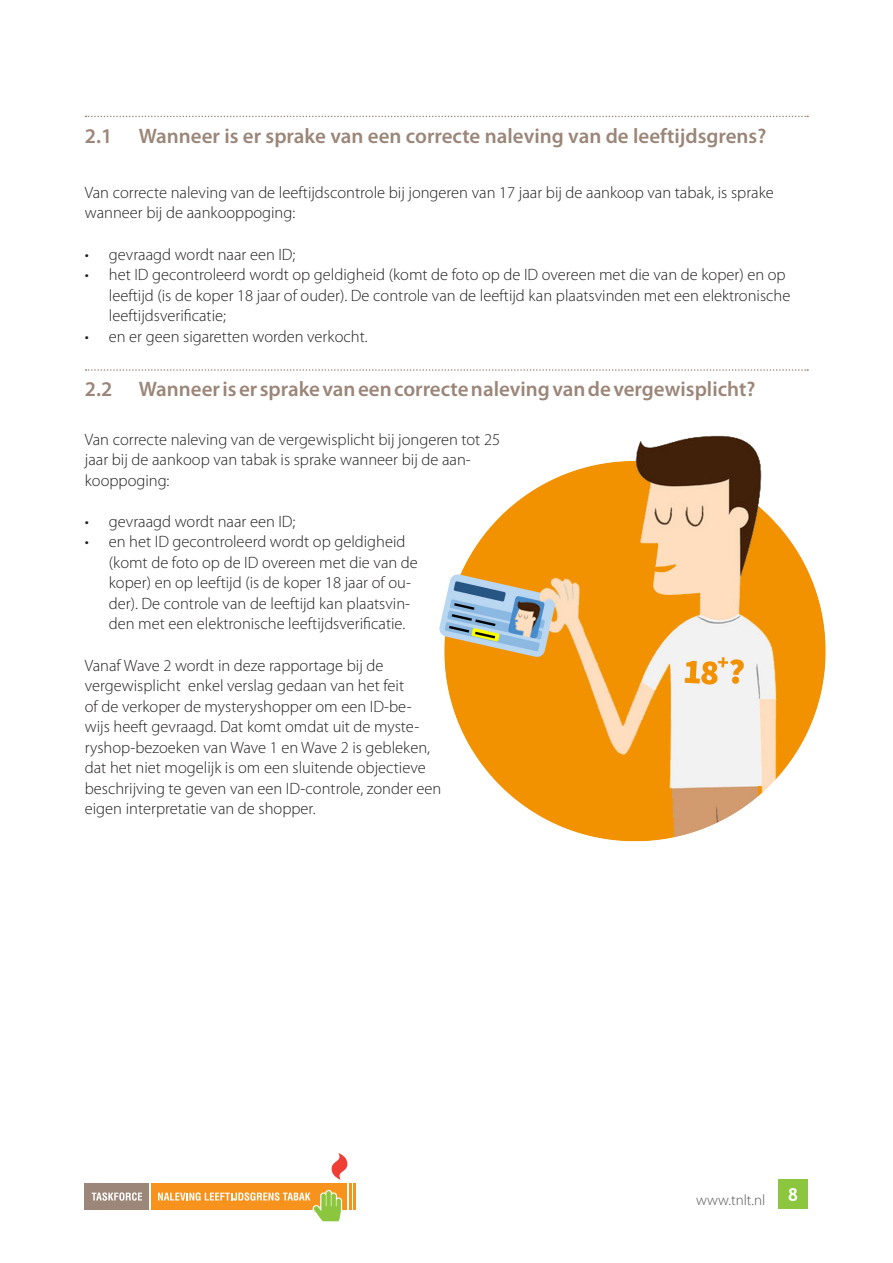
<style>
.page{position:relative;width:893px;height:1263px;background:#fff}
.page>*{position:absolute;margin:0;border:0;box-sizing:border-box;transform-origin:0 0}
.t1{font:600 21px "Myriad Pro";color:#9b8679}
.Platte_tekst{font:300 16.5px/20.5px "Myriad Pro";color:#231f20}
.t2{font:300 15px "Myriad Pro";color:#57585a}
</style>
<div class="page">
<div style="left:778px;top:1179px;width:30px;height:30px;background:#8bc63e"></div>
<div style="left:85px;top:1183px;width:64px;height:26px;background:#9b8679"></div>
<div style="left:151px;top:1183px;width:195px;height:26px;background:#f7931d"></div>
<svg style="left:92px;top:1192px;width:50px;height:9px"></svg>
<svg style="left:332px;top:1153px;width:15px;height:27px"></svg>
<svg style="left:158px;top:1190px;width:184px;height:32px"></svg>
<hr style="left:349px;top:1183px;width:2px;height:26px;background:#f7931d">
<hr style="left:353px;top:1183px;width:3px;height:26px;background:#f7931d">
<svg style="left:86px;top:116px;width:722px;height:1px"></svg>
<svg style="left:86px;top:369px;width:722px;height:2px"></svg>
<img style="left:439px;top:435px;width:387px;height:407px">
<h2 class="t1" style="left:85px;top:124px;width:29px">2.1</h2>
<h2 class="t1" style="left:139px;top:124px;width:629px">Wanneer is er sprake van een correcte naleving van de leeftijdsgrens?</h2>
<p class="Platte_tekst" style="left:85px;top:182px;width:690px">Van correcte naleving van de leeftijdscontrole bij jongeren van 17 jaar bij de aankoop van tabak, is sprake wanneer bij de aankooppoging:</p>
<p class="Platte_tekst" style="left:85px;top:244px;width:212px">• gevraagd wordt naar een ID;</p>
<p class="Platte_tekst" style="left:109px;top:265px;width:683px;text-indent:-24px">• het ID gecontroleerd wordt op geldigheid (komt de foto op de ID overeen met die van de koper) en op leeftijd (is de koper 18 jaar of ouder). De controle van de leeftijd kan plaatsvinden met een elektronische leeftijdsverificatie;</p>
<p class="Platte_tekst" style="left:85px;top:326px;width:284px">• en er geen sigaretten worden verkocht.</p>
<h2 class="t1" style="left:85px;top:378px;width:29px">2.2</h2>
<h2 class="t1" style="left:139px;top:378px;width:618px">Wanneer is er sprake van een correcte naleving van de vergewisplicht?</h2>
<p class="Platte_tekst" style="left:85px;top:429px;width:417px">Van correcte naleving van de vergewisplicht bij jongeren tot 25 jaar bij de aankoop van tabak is sprake wanneer bij de aan&shy;kooppoging:</p>
<p class="Platte_tekst" style="left:85px;top:511px;width:212px">• gevraagd wordt naar een ID;</p>
<p class="Platte_tekst" style="left:109px;top:532px;width:311px;text-indent:-24px">• en het ID gecontroleerd wordt op geldigheid (komt de foto op de ID overeen met die van de koper) en op leeftijd (is de koper 18 jaar of ou&shy;der). De controle van de leeftijd kan plaatsvin&shy;den met een elektronische leeftijdsverificatie.</p>
<p class="Platte_tekst" style="left:85px;top:655px;width:358px">Vanaf Wave 2 wordt in deze rapportage bij de vergewisplicht enkel verslag gedaan van het feit<br>of de verkoper de mysteryshopper om een ID-be-<br>wijs heeft gevraagd. Dat komt omdat uit de myste&shy;ryshop-bezoeken van Wave 1 en Wave 2 is gebleken, dat het niet mogelijk is om een sluitende objectieve beschrijving te geven van een ID-controle, zonder een eigen interpretatie van de shopper.</p>
<p class="t2" style="left:696px;top:1192px;width:104px">www.tnlt.nl <sup>8</sup></p>
</div>
